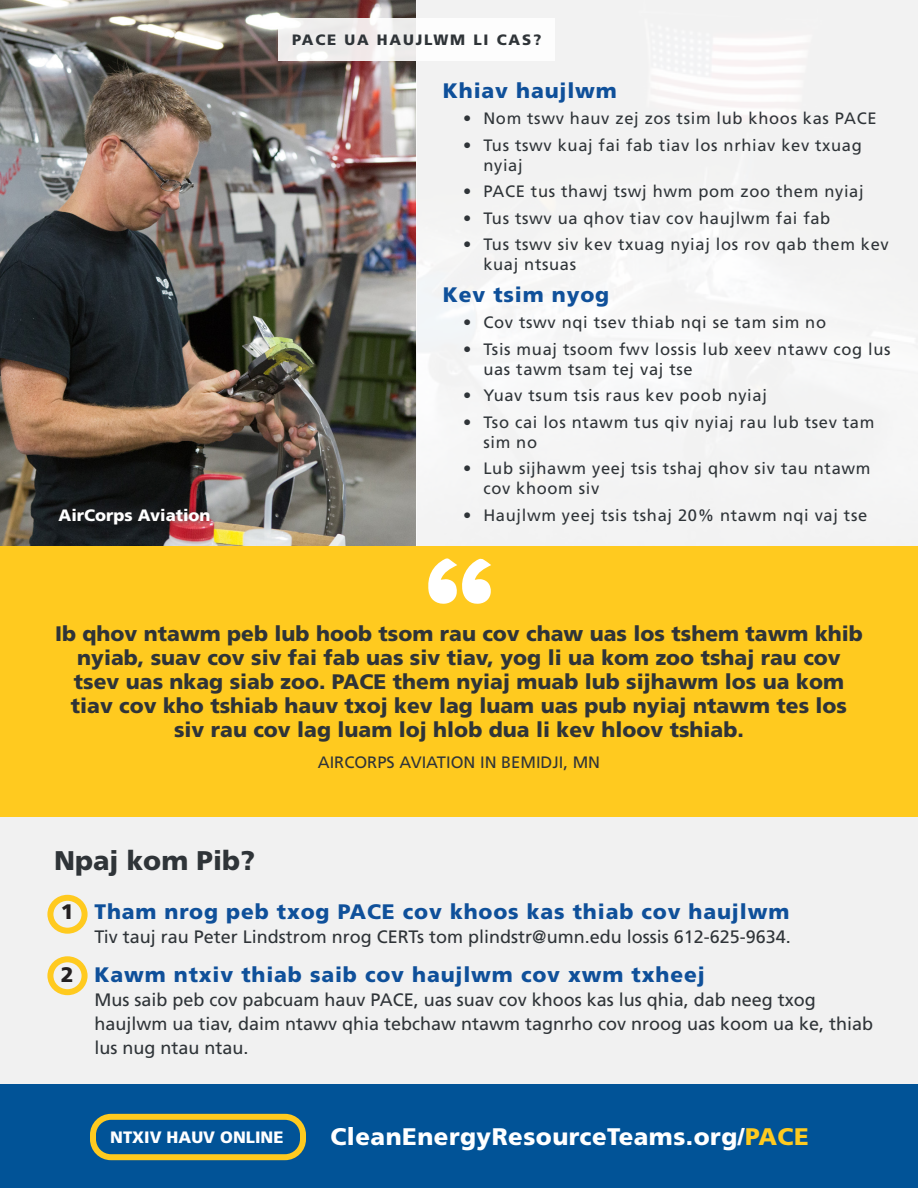
<style>
.page{position:relative;width:918px;height:1188px;background:#fff}
.page>*{position:absolute;margin:0;border:0;box-sizing:border-box;transform-origin:0 0}
.t1{font:900 27px "Frutiger LT Std";color:#2f3438}
.t2{font:900 24px "Frutiger LT Std";letter-spacing:.02em;color:#fff}
.t3{font:900 21px/24px "Frutiger LT Std";color:#2f3438;text-align:center}
.numbers{font:900 21px "Frutiger LT Std";letter-spacing:.04em;color:#0f509a}
.t4{font:18px/24px "Frutiger LT Std";color:#2f3438}
.t5{font:16.5px/19.8px "Frutiger LT Std";letter-spacing:.04em;color:#2f3438}
.t6{font:900 16.5px "Frutiger LT Std";color:#fff}
.t7{font:16.5px "Frutiger LT Std";color:#2f3438}
.t8{font:900 15px "Frutiger LT Std";letter-spacing:.12em;color:#2f3438}
.s1{color:#231f20}
.s2{color:#ffca1f}
</style>
<div class="page">
<div style="left:0;top:791px;width:918px;height:303px;background:#f1f1f1"></div>
<div style="left:0;top:1085px;width:918px;height:103px;background:#015397"></div>
<div style="left:90px;top:1114px;width:216px;height:46px;border:6px solid #ffca1f;border-radius:18px"></div>
<img style="left:0;top:0;width:416px;height:546px">
<div style="left:416px;top:0;width:502px;height:546px;background:#f3f3f3"></div>
<svg style="left:278px;top:19px;width:139px;height:42px;fill:#efecec"></svg>
<div style="left:0;top:546px;width:918px;height:271px;background:#ffca1f"></div>
<svg style="left:428px;top:558px;width:63px;height:46px"></svg>
<div style="left:47px;top:895px;width:41px;height:39px;border:6px solid #ffca1f;border-radius:50%"></div>
<div style="left:47px;top:956px;width:41px;height:39px;border:6px solid #ffca1f;border-radius:50%"></div>
<div style="left:51px;top:501px;width:167px;height:30px;background:#231f20;opacity:.75"></div>
<p class="t6" style="left:58px;top:505px;width:154px">AirCorps Aviation</p>
<p class="t8" style="left:292px;top:31px;width:251px">PACE UA HAUJLWM LI CAS?</p>
<p class="numbers" style="left:443px;top:78px;width:176px">Khiav haujlwm</p>
<p class="t5" style="left:463px;top:109px;width:415px">• Nom tswv hauv zej zos tsim lub khoos kas PACE</p>
<p class="t5" style="left:483px;top:135px;width:380px;text-indent:-20px">• Tus tswv kuaj fai fab tiav los nrhiav kev txuag nyiaj</p>
<p class="t5" style="left:463px;top:182px;width:402px">• PACE tus thawj tswj hwm pom zoo them nyiaj</p>
<p class="t5" style="left:463px;top:208px;width:369px">• Tus tswv ua qhov tiav cov haujlwm fai fab</p>
<p class="t5" style="left:483px;top:235px;width:407px;text-indent:-20px">• Tus tswv siv kev txuag nyiaj los rov qab them kev kuaj ntsuas</p>
<p class="numbers" style="left:443px;top:282px;width:168px">Kev tsim nyog</p>
<p class="t5" style="left:463px;top:313px;width:364px">• Cov tswv nqi tsev thiab nqi se tam sim no</p>
<p class="t5" style="left:483px;top:339px;width:409px;text-indent:-20px">• Tsis muaj tsoom fwv lossis lub xeev ntawv cog lus uas tawm tsam tej vaj tse</p>
<p class="t5" style="left:463px;top:386px;width:305px">• Yuav tsum tsis raus kev poob nyiaj</p>
<p class="t5" style="left:483px;top:412px;width:393px;text-indent:-20px">• Tso cai los ntawm tus qiv nyiaj rau lub tsev tam sim no</p>
<p class="t5" style="left:483px;top:459px;width:389px;text-indent:-20px">• Lub sijhawm yeej tsis tshaj qhov siv tau ntawm cov khoom siv</p>
<p class="t5" style="left:463px;top:505px;width:406px">• Haujlwm yeej tsis tshaj 20% ntawm nqi vaj tse</p>
<p class="t3" style="left:55px;top:622px;width:809px">Ib qhov ntawm peb lub hoob tsom rau cov chaw uas los tshem tawm khib nyiab, suav cov siv fai fab uas siv tiav, yog li ua kom zoo tshaj rau cov tsev uas nkag siab zoo. PACE them nyiaj muab lub sijhawm los ua kom tiav cov kho tshiab hauv txoj kev lag luam uas pub nyiaj ntawm tes los siv rau cov lag luam loj hlob dua li kev hloov tshiab.</p>
<p class="t7" style="left:318px;top:752px;width:284px">AIRCORPS AVIATION IN BEMIDJI, MN</p>
<p class="t1" style="left:54px;top:844px;width:203px">Npaj kom Pib?</p>
<p class="numbers" style="left:61px;top:899px;width:730px"><span class="s1">1</span> Tham nrog peb txog PACE cov khoos kas thiab cov haujlwm</p>
<p class="t4" style="left:94px;top:925px;width:698px">Tiv tauj rau Peter Lindstrom nrog CERTs tom plindstr@umn.edu lossis 612-625-9634.</p>
<p class="numbers" style="left:61px;top:962px;width:645px"><span class="s1">2</span> Kawm ntxiv thiab saib cov haujlwm cov xwm txheej</p>
<p class="t4" style="left:94px;top:988px;width:780px">Mus saib peb cov pabcuam hauv PACE, uas suav cov khoos kas lus qhia, dab neeg txog haujlwm ua tiav, daim ntawv qhia tebchaw ntawm tagnrho cov nroog uas koom ua ke, thiab lus nug ntau ntau.</p>
<p class="t6" style="left:110px;top:1127px;width:175px">NTXIV HAUV ONLINE</p>
<p class="t2" style="left:330px;top:1123px;width:480px">CleanEnergyResourceTeams.org/<span class="s2">PACE</span></p>
</div>
